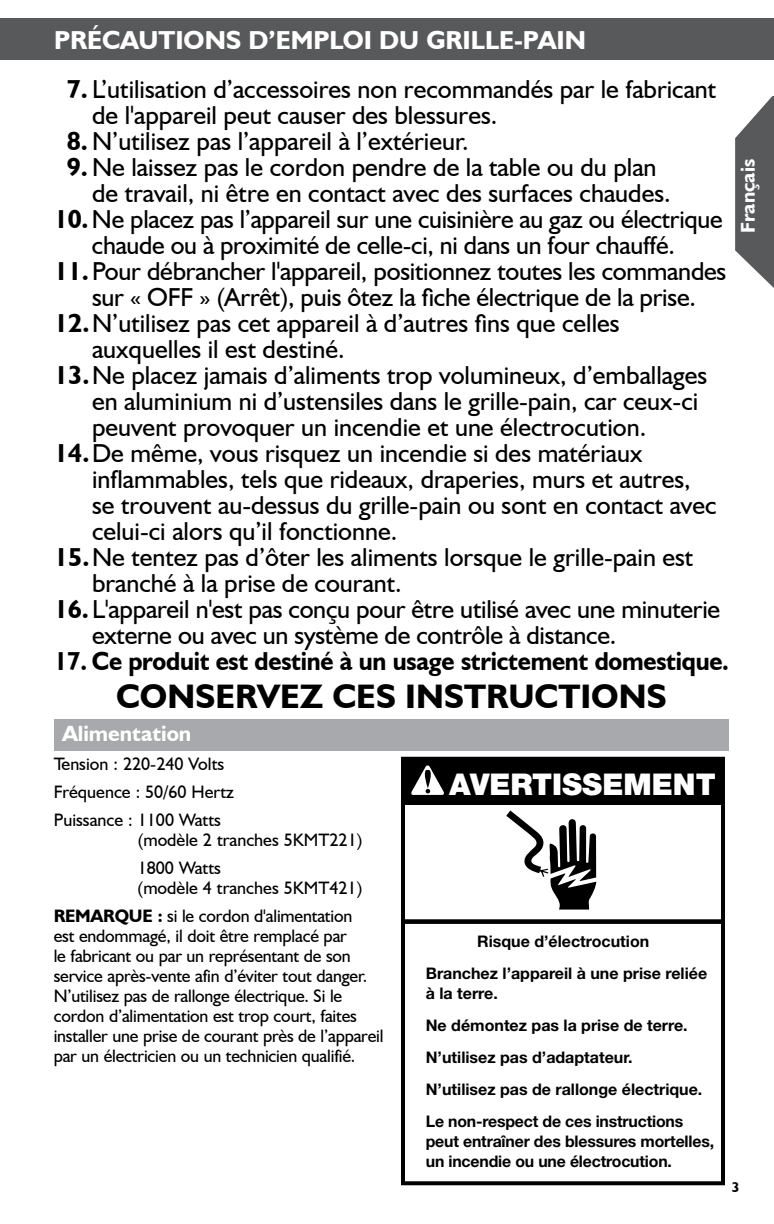
<style>
.page{position:relative;width:774px;height:1224px;background:#fff}
.page>*{position:absolute;margin:0;border:0;box-sizing:border-box;transform-origin:0 0}
.t1{font:700 34px "Humanist 521 BT";color:#000}
.t2{font:900 30px "Helvetica Neue LT Std";color:#fff}
.t3{font:26px "Humanist 521 BT";color:#000}
.t4{font:700 26px "Humanist 521 BT";letter-spacing:-.01em;color:#000;scale:.95 1}
.t5{font:700 26px "Humanist 521 BT";color:#fff}
.t6{font:700 22px "Humanist 521 BT";color:#fff}
.t7{font:700 20px "Humanist 521 BT";color:#fff}
.t8{font:18px/20px "Humanist 521 BT";letter-spacing:-.01em;color:#000}
.t9{font:700 16px/32px "Helvetica Neue LT Std";color:#000}
.t10{font:700 14px "Humanist 521 BT";color:#000}
.s1{font-weight:700}
</style>
<div class="page">
<svg style="left:735px;top:96px;width:39px;height:192px"></svg>
<div style="left:0;top:18px;width:774px;height:42px;background:#58595b"></div>
<div style="left:54px;top:719px;width:675px;height:32px;background:#a7a9ac"></div>
<div style="left:401px;top:757px;width:324px;height:428px;border:4px solid #000"></div>
<hr style="left:402px;top:919px;width:321px;height:4px;background:#494949">
<svg style="left:401px;top:920px;width:323px;height:4px"></svg>
<svg style="left:506px;top:810px;width:90px;height:100px"></svg>
<div style="left:403px;top:759px;width:320px;height:46px;background:#000"></div>
<svg style="left:411px;top:766px;width:33px;height:29px"></svg>
<p class="t5" style="left:54px;top:24px;width:85px">Précautions</p>
<p class="t5" style="left:249px;top:24px;width:44px">d’emploi</p>
<p class="t5" style="left:379px;top:24px;width:63px">du grille</p>
<p class="t5" style="left:514px;top:24px;width:25px">-pain</p>
<p class="t3" style="left:67px;top:73px;width:651px"><span class="s1">7.</span> L’utilisation d’accessoires non recommandés par le fabricant</p>
<p class="t3" style="left:92px;top:99px;width:407px">de l'appareil peut causer des blessures.</p>
<p class="t3" style="left:67px;top:125px;width:403px"><span class="s1">8.</span>N’utilisez pas l’appareil à l’extérieur.</p>
<p class="t3" style="left:67px;top:151px;width:591px"><span class="s1">9.</span>Ne laissez pas le cordon pendre de la table ou du plan</p>
<p class="t3" style="left:92px;top:177px;width:580px">de travail, ni être en contact avec des surfaces chaudes.</p>
<p class="t3" style="left:54px;top:203px;width:670px"><span class="s1">10.</span>Ne placez pas l’appareil sur une cuisinière au gaz ou électrique</p>
<p class="t3" style="left:92px;top:229px;width:584px">chaude ou à proximité de celle-ci, ni dans un four chauffé.</p>
<p class="t3" style="left:54px;top:255px;width:674px"><span class="s1">11.</span>Pour débrancher l'appareil, positionnez toutes les commandes</p>
<p class="t3" style="left:92px;top:281px;width:606px">sur « OFF » (Arrêt), puis ôtez la fiche électrique de la prise.</p>
<p class="t3" style="left:54px;top:307px;width:567px"><span class="s1">12.</span>N’utilisez pas cet appareil à d’autres fins que celles</p>
<p class="t3" style="left:92px;top:333px;width:254px">auxquelles il est destiné.</p>
<p class="t3" style="left:54px;top:359px;width:655px"><span class="s1">13.</span>Ne placez jamais d’aliments trop volumineux, d’emballages</p>
<p class="t3" style="left:92px;top:385px;width:608px">en aluminium ni d’ustensiles dans le grille-pain, car ceux-ci</p>
<p class="t3" style="left:92px;top:411px;width:556px">peuvent provoquer un incendie et une électrocution.</p>
<p class="t3" style="left:54px;top:437px;width:590px"><span class="s1">14.</span>De même, vous risquez un incendie si des matériaux</p>
<p class="t3" style="left:92px;top:463px;width:600px">inflammables, tels que rideaux, draperies, murs et autres,</p>
<p class="t3" style="left:92px;top:489px;width:626px">se trouvent au-dessus du grille-pain ou sont en contact avec</p>
<p class="t3" style="left:92px;top:515px;width:307px">celui-ci alors qu’il fonctionne.</p>
<p class="t3" style="left:54px;top:541px;width:641px"><span class="s1">15.</span>Ne tentez pas d’ôter les aliments lorsque le grille-pain est</p>
<p class="t3" style="left:92px;top:567px;width:311px">branché à la prise de courant.</p>
<p class="t3" style="left:54px;top:593px;width:668px"><span class="s1">16.</span>L'appareil n'est pas conçu pour être utilisé avec une minuterie</p>
<p class="t3" style="left:92px;top:619px;width:526px">externe ou avec un système de contrôle à distance.</p>
<p class="t4" style="left:54px;top:645px;width:712px">17. Ce produit est destiné à un usage strictement domestique.</p>
<h1 class="t1" style="left:116px;top:675px;width:552px">CONSERVEZ CES INSTRUCTIONS</h1>
<p class="t6" style="left:62px;top:720px;width:131px">Alimentation</p>
<p class="t8" style="left:54px;top:750px;width:182px;line-height:28px">Tension : 220-240 Volts<br>Fréquence : 50/60 Hertz<br>Puissance : 1100 Watts</p>
<p class="t8" style="left:138px;top:826px;width:226px;line-height:28px">(modèle 2 tranches 5KMT221)<br>1800 Watts</p>
<p class="t8" style="left:54px;top:874px;width:310px;line-height:28px;text-indent:84px">(modèle 4 tranches 5KMT421)<br><span class="s1">REMARQUE :</span> si le cordon d'alimentation</p>
<p class="t8" style="left:54px;top:926px;width:331px">est endommagé, il doit être remplacé par<br>le fabricant ou par un représentant de son service après-vente afin d’éviter tout danger.<br>N’utilisez pas de rallonge électrique. Si le cordon d’alimentation est trop court, faites installer une prise de courant près de l’appareil par un électricien ou un technicien qualifié.</p>
<p class="t9" style="left:426px;top:925px;width:283px;text-align:center">Risque d’électrocution<br>Branchez l’appareil à une prise reliée</p>
<p class="t2" style="left:449px;top:766px;width:268px">AVERTISSEMENT</p>
<p class="t9" style="left:426px;top:977px;width:278px">à la terre.<br>Ne démontez pas la prise de terre.<br>N’utilisez pas d’adaptateur.<br>N’utilisez pas de rallonge électrique.<br>Le non-respect de ces instructions</p>
<p class="t9" style="left:426px;top:1131px;width:290px;line-height:20px">peut entraîner des blessures mortelles, un incendie ou une électrocution.</p>
<p class="t7" style="left:736px;top:233px;width:75px;rotate:-90deg">Français</p>
<p class="t10" style="left:732px;top:1178px;width:9px">3</p>
</div>
